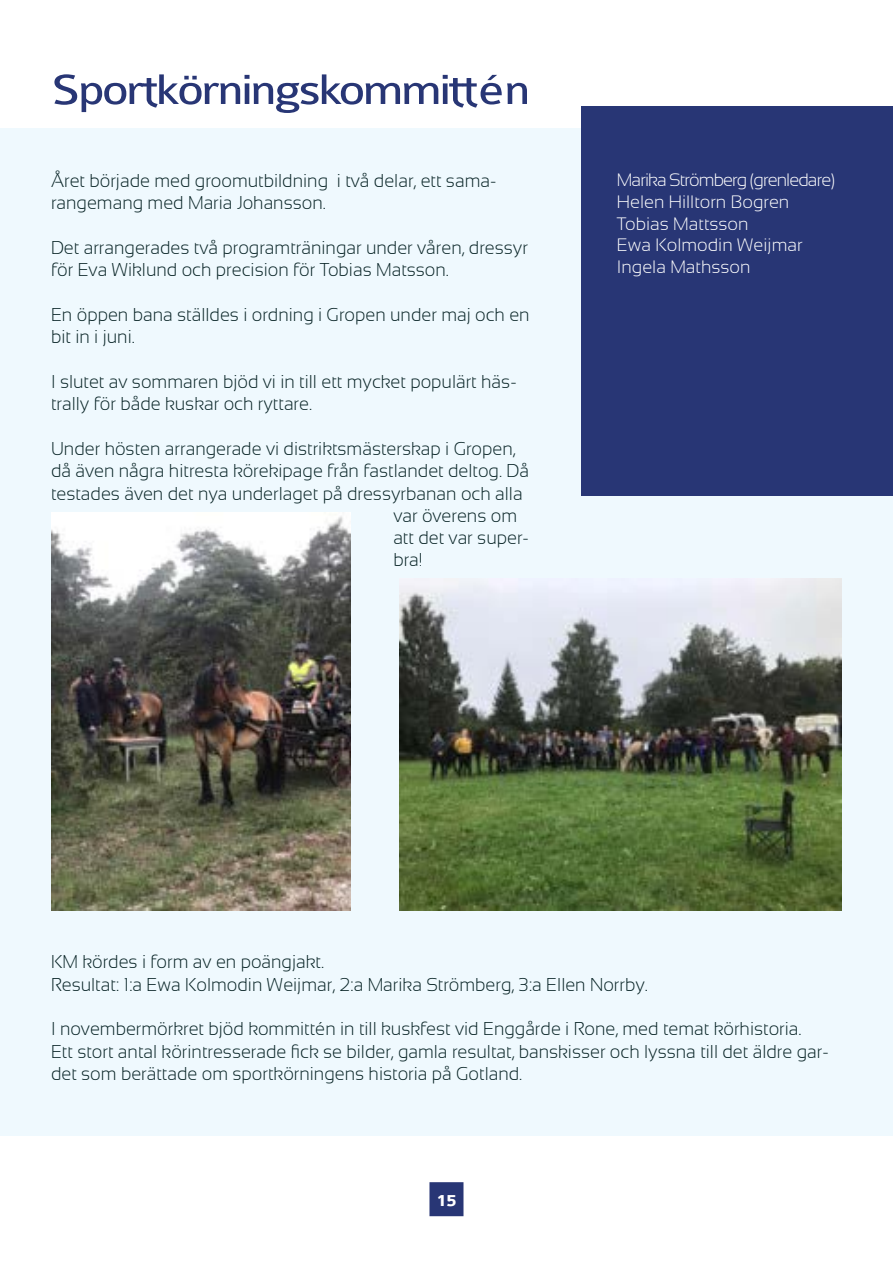
<style>
.page{position:relative;width:893px;height:1263px;background:#fff}
.page>*{position:absolute;margin:0;border:0;box-sizing:border-box;transform-origin:0 0}
.t1{font:45px "Colaborate";letter-spacing:-.05em;color:#283675;scale:1.15 1}
.t2{font:300 18.6px/22.4px "Sansation";color:#062224}
.t3{font:300 18px/21.6px "Sansation";color:#fff}
.t4{font:700 18px "Colaborate";color:#fff}
</style>
<div class="page">
<div style="left:0;top:128px;width:893px;height:1007px;background:#eff9fe"></div>
<div style="left:582px;top:106px;width:311px;height:390px;background:#283675"></div>
<div style="left:430px;top:1183px;width:33px;height:32px;background:#283675"></div>
<div style="left:429px;top:1182px;width:34px;height:34px;border:2px solid #283675"></div>
<img style="left:400px;top:578px;width:442px;height:333px">
<img style="left:51px;top:512px;width:300px;height:399px">
<h1 class="t1" style="left:51px;top:66px;width:418px">Sportkörningskommittén</h1>
<p class="t2" style="left:51px;top:169px;width:447px">Året började med groomutbildning i två delar, ett sama&shy;rangemang med Maria Johansson.</p>
<p class="t2" style="left:51px;top:236px;width:478px">Det arrangerades två programträningar under våren, dressyr för Eva Wiklund och precision för Tobias Matsson.</p>
<p class="t2" style="left:51px;top:303px;width:480px">En öppen bana ställdes i ordning i Gropen under maj och en bit in i juni.</p>
<p class="t2" style="left:51px;top:370px;width:467px">I slutet av sommaren bjöd vi in till ett mycket populärt häs&shy;trally för både kuskar och ryttare.</p>
<p class="t2" style="left:51px;top:437px;width:466px">Under hösten arrangerade vi distriktsmästerskap i Gropen,</p>
<p class="t2" style="left:51px;top:460px;width:480px">då även några hitresta körekipage från fastlandet deltog. Då</p>
<p class="t2" style="left:51px;top:482px;width:473px">testades även det nya underlaget på dressyrbanan och alla</p>
<p class="t2" style="left:393px;top:504px;width:125px">var överens om</p>
<p class="t2" style="left:393px;top:526px;width:137px">att det var super-</p>
<p class="t2" style="left:393px;top:549px;width:31px">bra!</p>
<p class="t3" style="left:617px;top:169px;width:220px">Marika Strömberg (grenledare)<br>Helen Hilltorn Bogren<br>Tobias Mattsson<br>Ewa Kolmodin Weijmar<br>Ingela Mathsson</p>
<p class="t2" style="left:51px;top:951px;width:598px">KM kördes i form av en poängjakt.<br>Resultat: 1:a Ewa Kolmodin Weijmar, 2:a Marika Strömberg, 3:a Ellen Norrby.</p>
<p class="t2" style="left:51px;top:1018px;width:779px">I novembermörkret bjöd kommittén in till kuskfest vid Enggårde i Rone, med temat körhistoria.<br>Ett stort antal körintresserade fick se bilder, gamla resultat, banskisser och lyssna till det äldre gar&shy;det som berättade om sportkörningens historia på Gotland.</p>
<p class="t4" style="left:436px;top:1191px;width:22px">15</p>
</div>
